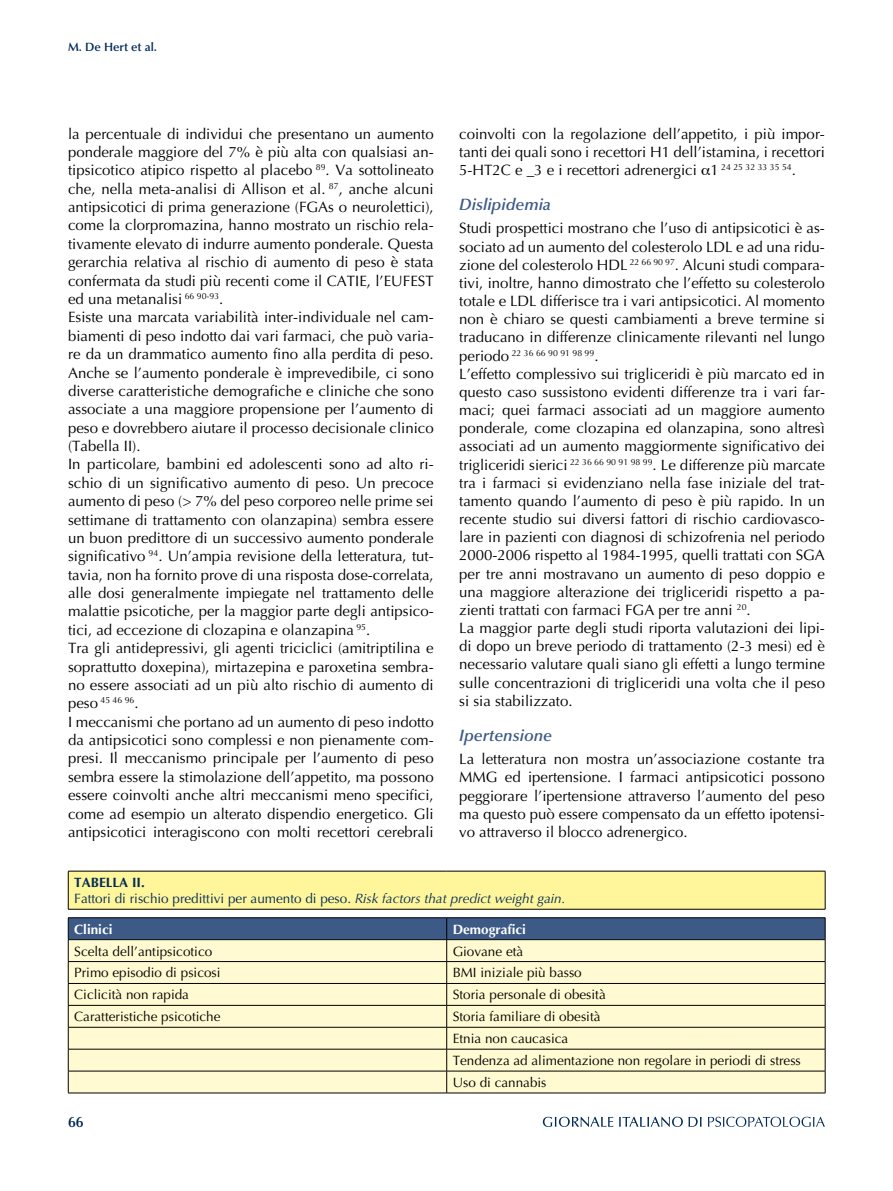
<style>
.page{position:relative;width:893px;height:1191px;background:#fff}
.page>*{position:absolute;margin:0;border:0;box-sizing:border-box;transform-origin:0 0}
.t1{font:italic 600 16.5px "Optima LT Std";color:#3c5a85}
.t2{font:15px/18.3px "Optima LT Std";color:#000;text-align:justify}
.t3{font:600 15px "Optima LT Std";color:#002a59}
.t4{font:13.5px/21.9px "Optima LT Std";color:#000}
.t5{font:13.5px/16.2px "Optima LT Std";color:#002a59}
.t6{font:700 13.5px "Optima LT Std";color:#fff}
.t7{font:600 12px "Optima LT Std";color:#002a59}
.t8{font:8.7px "Optima LT Std";color:#000}
.s1{font-size:15px}
.s2{font-weight:700}
.s3{font-style:italic}
</style>
<div class="page">
<svg style="left:543px;top:1116px;width:282px;height:11px"></svg>
<div style="left:68px;top:871px;width:757px;height:38px;background:#fff59a"></div>
<hr style="left:68px;top:871px;width:379px;height:1px;background:#000">
<hr style="left:68px;top:871px;width:1px;height:38px;background:#000">
<hr style="left:447px;top:871px;width:378px;height:1px;background:#000">
<hr style="left:825px;top:871px;width:1px;height:38px;background:#000">
<svg style="left:68px;top:909px;width:758px;height:183px;background:#dbdabf"></svg>
<hr style="left:68px;top:1092px;width:379px;height:1px;background:#000">
<hr style="left:447px;top:1092px;width:378px;height:1px;background:#000">
<p class="t7" style="left:68px;top:40px;width:90px">M. De Hert et al.</p>
<p class="t2" style="left:459px;top:125px;width:367px">coinvolti con la regolazione dell’appetito, i più impor&shy;tanti dei quali sono i recettori H1 dell’istamina, i recettori 5-HT2C e _3 e i recettori adrenergici 1 <sup>24</sup> <sup>25</sup> <sup>32</sup> <sup>33</sup> <sup>35</sup> <sup>54</sup>.</p>
<p class="t1" style="left:459px;top:195px;width:93px">Dislipidemia</p>
<p class="t2" style="left:459px;top:219px;width:367px">Studi prospettici mostrano che l’uso di antipsicotici è as&shy;sociato ad un aumento del colesterolo LDL e ad una ridu&shy;zione del colesterolo HDL <sup>22</sup> <sup>66</sup> <sup>90</sup> <sup>97</sup>. Alcuni studi compara&shy;tivi, inoltre, hanno dimostrato che l’effetto su colesterolo totale e LDL differisce tra i vari antipsicotici. Al momento non è chiaro se questi cambiamenti a breve termine si traducano in differenze clinicamente rilevanti nel lungo</p>
<p class="t8" style="left:459px;top:347px;width:141px"><span class="s1">periodo</span> 22 36 66 90 91 98 99<span class="s1">.</span></p>
<p class="t2" style="left:459px;top:365px;width:367px;text-align:left">L’effetto complessivo sui trigliceridi è più marcato ed in questo caso sussistono evidenti differenze tra i vari far&shy;maci; quei farmaci associati ad un maggiore aumento ponderale, come clozapina ed olanzapina, sono altresì associati ad un aumento maggiormente significativo dei trigliceridi sierici <sup>22</sup> <sup>36</sup> <sup>66</sup> <sup>90</sup> <sup>91</sup> <sup>98</sup> <sup>99</sup>. Le differenze più marcate tra i farmaci si evidenziano nella fase iniziale del trat&shy;tamento quando l’aumento di peso è più rapido. In un recente studio sui diversi fattori di rischio cardiovasco&shy;lare in pazienti con diagnosi di schizofrenia nel periodo 2000-2006 rispetto al 1984-1995, quelli trattati con SGA per tre anni mostravano un aumento di peso doppio e una maggiore alterazione dei trigliceridi rispetto a pa&shy;zienti trattati con farmaci FGA per tre anni <sup>20</sup>.<br>La maggior parte degli studi riporta valutazioni dei lipi&shy;di dopo un breve periodo di trattamento (2-3 mesi) ed è necessario valutare quali siano gli effetti a lungo termine sulle concentrazioni di trigliceridi una volta che il peso si sia stabilizzato.</p>
<p class="t1" style="left:459px;top:726px;width:94px">Ipertensione</p>
<p class="t2" style="left:459px;top:750px;width:367px">La letteratura non mostra un’associazione costante tra MMG ed ipertensione. I farmaci antipsicotici possono peggiorare l’ipertensione attraverso l’aumento del peso ma questo può essere compensato da un effetto ipotensi&shy;vo attraverso il blocco adrenergico.</p>
<p class="t2" style="left:68px;top:125px;width:367px;text-align:left">la percentuale di individui che presentano un aumento ponderale maggiore del 7% è più alta con qualsiasi an&shy;tipsicotico atipico rispetto al placebo <sup>89</sup>. Va sottolineato che, nella meta-analisi di Allison et al. <sup>87</sup>, anche alcuni antipsicotici di prima generazione (FGAs o neurolettici), come la clorpromazina, hanno mostrato un rischio rela&shy;tivamente elevato di indurre aumento ponderale. Questa gerarchia relativa al rischio di aumento di peso è stata confermata da studi più recenti come il CATIE, l’EUFEST ed una metanalisi <sup>66</sup> <sup>90-93</sup>.<br>Esiste una marcata variabilità inter-individuale nel cam&shy;biamenti di peso indotto dai vari farmaci, che può varia&shy;re da un drammatico aumento fino alla perdita di peso.<br>Anche se l’aumento ponderale è imprevedibile, ci sono diverse caratteristiche demografiche e cliniche che sono associate a una maggiore propensione per l’aumento di peso e dovrebbero aiutare il processo decisionale clinico (Tabella II).<br>In particolare, bambini ed adolescenti sono ad alto ri&shy;schio di un significativo aumento di peso. Un precoce aumento di peso (&gt; 7% del peso corporeo nelle prime sei settimane di trattamento con olanzapina) sembra essere un buon predittore di un successivo aumento ponderale significativo <sup>94</sup>. Un’ampia revisione della letteratura, tut&shy;tavia, non ha fornito prove di una risposta dose-correlata, alle dosi generalmente impiegate nel trattamento delle malattie psicotiche, per la maggior parte degli antipsico&shy;tici, ad eccezione di clozapina e olanzapina <sup>95</sup>.<br>Tra gli antidepressivi, gli agenti triciclici (amitriptilina e soprattutto doxepina), mirtazepina e paroxetina sembra&shy;no essere associati ad un più alto rischio di aumento di</p>
<p class="t8" style="left:68px;top:695px;width:72px"><span class="s1">peso</span> 45 46 96<span class="s1">.</span></p>
<p class="t2" style="left:68px;top:712px;width:367px">I meccanismi che portano ad un aumento di peso indotto da antipsicotici sono complessi e non pienamente com&shy;presi. Il meccanismo principale per l’aumento di peso sembra essere la stimolazione dell’appetito, ma possono essere coinvolti anche altri meccanismi meno specifici, come ad esempio un alterato dispendio energetico. Gli antipsicotici interagiscono con molti recettori cerebrali</p>
<p class="t5" style="left:74px;top:874px;width:493px"><span class="s2">Tabella II.<br></span>Fattori di rischio predittivi per aumento di peso. <span class="s3">Risk factors that predict weight gain.</span></p>
<p class="t6" style="left:74px;top:921px;width:40px">Clinici</p>
<p class="t6" style="left:453px;top:921px;width:75px">Demografici</p>
<p class="t4" style="left:74px;top:940px;width:140px">Scelta dell’antipsicotico</p>
<p class="t4" style="left:453px;top:940px;width:72px">Giovane età</p>
<p class="t4" style="left:74px;top:962px;width:148px">Primo episodio di psicosi</p>
<p class="t4" style="left:453px;top:962px;width:131px">BMI iniziale più basso</p>
<p class="t4" style="left:74px;top:984px;width:116px">Ciclicità non rapida</p>
<p class="t4" style="left:453px;top:984px;width:155px">Storia personale di obesità</p>
<p class="t4" style="left:74px;top:1006px;width:148px">Caratteristiche psicotiche</p>
<p class="t4" style="left:453px;top:1006px;width:350px">Storia familiare di obesità<br>Etnia non caucasica<br>Tendenza ad alimentazione non regolare in periodi di stress<br>Uso di cannabis</p>
<p class="t3" style="left:68px;top:1113px;width:17px">66</p>
</div>
